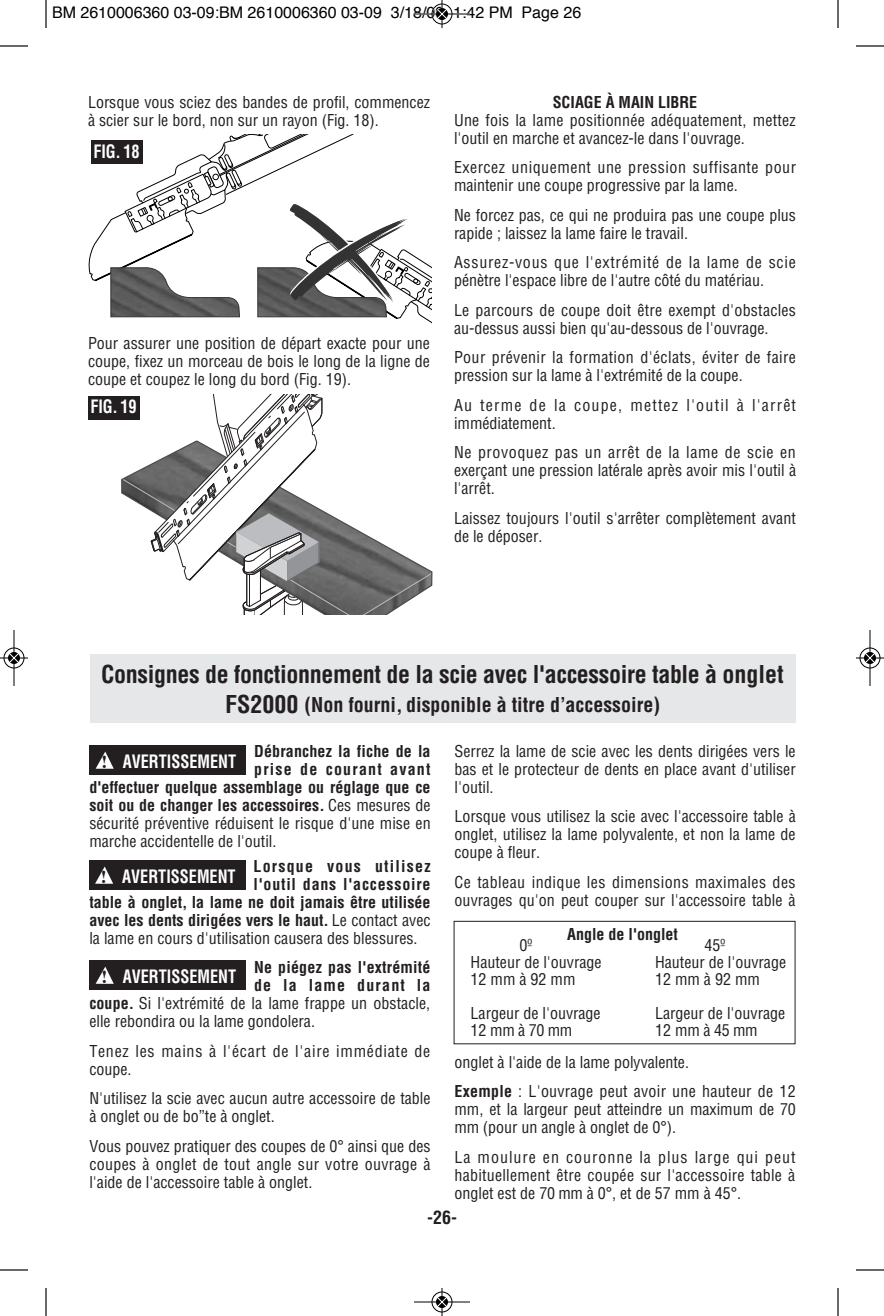
<style>
.page{position:relative;width:884px;height:1316px;background:#fff}
.page>*{position:absolute;margin:0;border:0;box-sizing:border-box;transform-origin:0 0}
.t1{font:700 condensed 24px "Helvetica";letter-spacing:-.015em;color:#231f20}
.t2{font:700 condensed 20px "Helvetica";color:#231f20}
.t3{font:700 condensed 18px "Helvetica";color:#fff;scale:.9 1}
.t4{font:700 condensed 18px "Helvetica";color:#231f20}
.t5{font:condensed 16px/18px "Helvetica";color:#231f20}
.t6{font:700 condensed 16px "Helvetica";color:#231f20}
.t7{font:condensed 16px/18px "Helvetica";letter-spacing:.025em;color:#231f20}
.t8{font:condensed 16px/18px "Helvetica";letter-spacing:.035em;color:#231f20}
.t9{font:700 condensed 16px "Helvetica";letter-spacing:.075em;color:#231f20}
.t10{font:16px "Helvetica";color:#000}
.t11{font:condensed 16px/18px "Helvetica";letter-spacing:.075em;color:#231f20}
.t12{font:condensed 16px/18px "Helvetica";letter-spacing:.045em;color:#231f20}
.t13{font:700 condensed 16px "Helvetica";letter-spacing:.05em;color:#231f20}
.s1{font-size:24px}
.s2{font-weight:400}
.s3{font-weight:700}
.s4{font-family:"Times";font-stretch:normal;color:#231f20}
</style>
<div class="page">
<svg style="left:88px;top:134px;width:344px;height:190px"></svg>
<div style="left:91px;top:140px;width:51px;height:24px;background:#231f20"></div>
<svg style="left:123px;top:394px;width:309px;height:221px"></svg>
<div style="left:88px;top:396px;width:51px;height:24px;background:#231f20"></div>
<div style="left:90px;top:654px;width:705px;height:69px;background:#e6e7e9"></div>
<div style="left:90px;top:746px;width:156px;height:29px;background:#231f20"></div>
<svg style="left:96px;top:752px;width:18px;height:17px"></svg>
<div style="left:90px;top:961px;width:156px;height:29px;background:#231f20"></div>
<svg style="left:96px;top:967px;width:18px;height:17px"></svg>
<div style="left:454px;top:921px;width:342px;height:123px;border:1px solid #231f20"></div>
<div style="left:89px;top:861px;width:157px;height:29px;background:#231f20"></div>
<svg style="left:95px;top:867px;width:18px;height:17px"></svg>
<svg style="left:46px;top:0;width:1px;height:28px"></svg>
<svg style="left:0;top:46px;width:28px;height:1px"></svg>
<svg style="left:838px;top:0;width:1px;height:28px"></svg>
<svg style="left:856px;top:46px;width:28px;height:1px"></svg>
<svg style="left:46px;top:1288px;width:1px;height:28px"></svg>
<svg style="left:0;top:1270px;width:28px;height:1px"></svg>
<svg style="left:838px;top:1288px;width:1px;height:28px"></svg>
<svg style="left:856px;top:1270px;width:28px;height:1px"></svg>
<div style="left:431px;top:3px;width:22px;height:22px;border:1px solid #fff;border-radius:50%"></div>
<hr style="left:414px;top:14px;width:56px;height:1px;background:#000">
<div style="left:432px;top:4px;width:20px;height:20px;border:1px solid #000;border-radius:50%"></div>
<svg style="left:437px;top:0;width:10px;height:28px"></svg>
<div style="left:431px;top:1291px;width:22px;height:22px;border:1px solid #fff;border-radius:50%"></div>
<hr style="left:414px;top:1302px;width:56px;height:1px;background:#000">
<div style="left:432px;top:1292px;width:20px;height:20px;border:1px solid #000;border-radius:50%"></div>
<svg style="left:437px;top:1288px;width:10px;height:28px"></svg>
<div style="left:3px;top:647px;width:22px;height:22px;border:1px solid #fff;border-radius:50%"></div>
<hr style="left:14px;top:630px;width:1px;height:56px;background:#000">
<div style="left:4px;top:648px;width:20px;height:20px;border:1px solid #000;border-radius:50%"></div>
<svg style="left:0;top:653px;width:28px;height:10px"></svg>
<div style="left:859px;top:647px;width:22px;height:22px;border:1px solid #fff;border-radius:50%"></div>
<hr style="left:870px;top:630px;width:1px;height:56px;background:#000">
<div style="left:860px;top:648px;width:20px;height:20px;border:1px solid #000;border-radius:50%"></div>
<svg style="left:856px;top:653px;width:28px;height:10px"></svg>
<p class="t10" style="left:52px;top:6px;width:531px">BM 2610006360 03-09:BM 2610006360 03-09 3/18/09 1:42 PM Page 26</p>
<p class="t5" style="left:88px;top:93px;width:344px">Lorsque vous sciez des bandes de profil, commencez à scier sur le bord, non sur un rayon (Fig. 18).</p>
<p class="t3" style="left:93px;top:141px;width:53px">FIG. 18</p>
<p class="t5" style="left:88px;top:334px;width:344px;text-align:justify">Pour assurer une position de départ exacte pour une coupe, fixez un morceau de bois le long de la ligne de coupe et coupez le long du bord (Fig. 19).</p>
<p class="t3" style="left:90px;top:396px;width:53px">FIG. 19</p>
<p class="t6" style="left:553px;top:93px;width:146px">SCIAGE À MAIN LIBRE</p>
<p class="t5" style="left:454px;top:111px;width:343px">Une fois la lame positionnée adéquatement, mettez l'outil en marche et avancez-le dans l'ouvrage.</p>
<p class="t8" style="left:454px;top:159px;width:344px">Exercez uniquement une pression suffisante pour maintenir une coupe progressive par la lame.</p>
<p class="t5" style="left:454px;top:206px;width:344px">Ne forcez pas, ce qui ne produira pas une coupe plus rapide ; laissez la lame faire le travail.</p>
<p class="t5" style="left:454px;top:254px;width:343px">Assurez-vous que l'extrémité de la lame de scie pénètre l'espace libre de l'autre côté du matériau.</p>
<p class="t5" style="left:454px;top:301px;width:343px">Le parcours de coupe doit être exempt d'obstacles au-dessus aussi bien qu'au-dessous de l'ouvrage.</p>
<p class="t7" style="left:454px;top:349px;width:343px">Pour prévenir la formation d'éclats, éviter de faire pression sur la lame à l'extrémité de la coupe.</p>
<p class="t11" style="left:454px;top:396px;width:344px">Au terme de la coupe, mettez l'outil à l'arrêt immédiatement.</p>
<p class="t5" style="left:454px;top:444px;width:344px;text-align:justify">Ne provoquez pas un arrêt de la lame de scie en exerçant une pression latérale après avoir mis l'outil à l'arrêt.</p>
<p class="t5" style="left:454px;top:509px;width:343px">Laissez toujours l'outil s'arrêter complètement avant de le déposer.</p>
<h1 class="t1" style="left:101px;top:660px;width:684px">Consignes de fonctionnement de la scie avec l'accessoire table à onglet</h1>
<p class="t2" style="left:225px;top:694px;width:436px"><span class="s1">FS2000</span> (Non fourni, disponible à titre d’accessoire)</p>
<p class="t6" style="left:254px;top:742px;width:178px">Débranchez la fiche de la</p>
<p class="t9" style="left:254px;top:760px;width:178px">prise de courant avant</p>
<p class="t6" style="left:89px;top:778px;width:343px">d'effectuer quelque assemblage ou réglage que ce</p>
<p class="t6" style="left:89px;top:796px;width:343px">soit ou de changer les accessoires. <span class="s2">Ces mesures de</span></p>
<p class="t5" style="left:89px;top:814px;width:343px">sécurité préventive réduisent le risque d'une mise en</p>
<p class="t5" style="left:89px;top:832px;width:189px">marche accidentelle de l'outil.</p>
<p class="t9" style="left:254px;top:857px;width:179px">Lorsque vous utilisez</p>
<p class="t13" style="left:254px;top:875px;width:178px">l'outil dans l'accessoire</p>
<p class="t6" style="left:89px;top:893px;width:343px">table à onglet, la lame ne doit jamais être utilisée</p>
<p class="t6" style="left:89px;top:911px;width:343px">avec les dents dirigées vers le haut. <span class="s2">Le contact avec</span></p>
<p class="t5" style="left:89px;top:929px;width:330px">la lame en cours d'utilisation causera des blessures.</p>
<p class="t6" style="left:254px;top:958px;width:178px">Ne piégez pas l'extrémité</p>
<p class="t9" style="left:254px;top:976px;width:178px">de la lame durant la</p>
<p class="t5" style="left:89px;top:995px;width:342px"><span class="s3">coupe.</span> Si l'extrémité de la lame frappe un obstacle,</p>
<p class="t5" style="left:89px;top:1013px;width:227px">elle rebondira ou la lame gondolera.</p>
<p class="t12" style="left:89px;top:1042px;width:342px">Tenez les mains à l'écart de l'aire immédiate de coupe.</p>
<p class="t5" style="left:89px;top:1090px;width:343px">N'utilisez la scie avec aucun autre accessoire de table à onglet ou de bo”te à onglet.</p>
<p class="t5" style="left:89px;top:1137px;width:343px;text-align:justify">Vous pouvez pratiquer des coupes de 0° ainsi que des coupes à onglet de tout angle sur votre ouvrage à l'aide de l'accessoire table à onglet.</p>
<p class="t5" style="left:455px;top:742px;width:343px;text-align:justify">Serrez la lame de scie avec les dents dirigées vers le bas et le protecteur de dents en place avant d'utiliser l'outil.</p>
<p class="t5" style="left:455px;top:808px;width:343px;text-align:justify">Lorsque vous utilisez la scie avec l'accessoire table à onglet, utilisez la lame polyvalente, et non la lame de coupe à fleur.</p>
<p class="t7" style="left:455px;top:873px;width:343px">Ce tableau indique les dimensions maximales des ouvrages qu'on peut couper sur l'accessoire table à</p>
<p class="t3" style="left:101px;top:751px;width:151px"><span class="s4">!</span> AVERTISSEMENT</p>
<p class="t3" style="left:101px;top:866px;width:151px"><span class="s4">!</span> AVERTISSEMENT</p>
<p class="t6" style="left:567px;top:925px;width:112px">Angle de l'onglet</p>
<p class="t5" style="left:520px;top:936px;width:14px">0º</p>
<p class="t5" style="left:705px;top:936px;width:22px">45º</p>
<p class="t5" style="left:471px;top:953px;width:133px">Hauteur de l'ouvrage</p>
<p class="t5" style="left:655px;top:953px;width:133px">Hauteur de l'ouvrage</p>
<p class="t5" style="left:471px;top:970px;width:106px">12 mm à 92 mm</p>
<p class="t5" style="left:655px;top:970px;width:106px">12 mm à 92 mm</p>
<p class="t5" style="left:471px;top:1004px;width:132px">Largeur de l'ouvrage</p>
<p class="t5" style="left:655px;top:1004px;width:132px">Largeur de l'ouvrage</p>
<p class="t5" style="left:471px;top:1021px;width:103px">12 mm à 70 mm</p>
<p class="t5" style="left:655px;top:1021px;width:104px">12 mm à 45 mm</p>
<p class="t3" style="left:101px;top:966px;width:151px"><span class="s4">!</span> AVERTISSEMENT</p>
<p class="t5" style="left:455px;top:1047px;width:343px;line-height:29.6px">onglet à l'aide de la lame polyvalente.<br><span class="s3">Exemple</span> : L'ouvrage peut avoir une hauteur de 12</p>
<p class="t5" style="left:455px;top:1101px;width:343px">mm, et la largeur peut atteindre un maximum de 70 mm (pour un angle à onglet de 0°).</p>
<p class="t5" style="left:455px;top:1148px;width:343px;text-align:justify">La moulure en couronne la plus large qui peut habituellement être coupée sur l'accessoire table à onglet est de 70 mm à 0°, et de 57 mm à 45°.</p>
<p class="t4" style="left:427px;top:1207px;width:31px">-26-</p>
</div>
